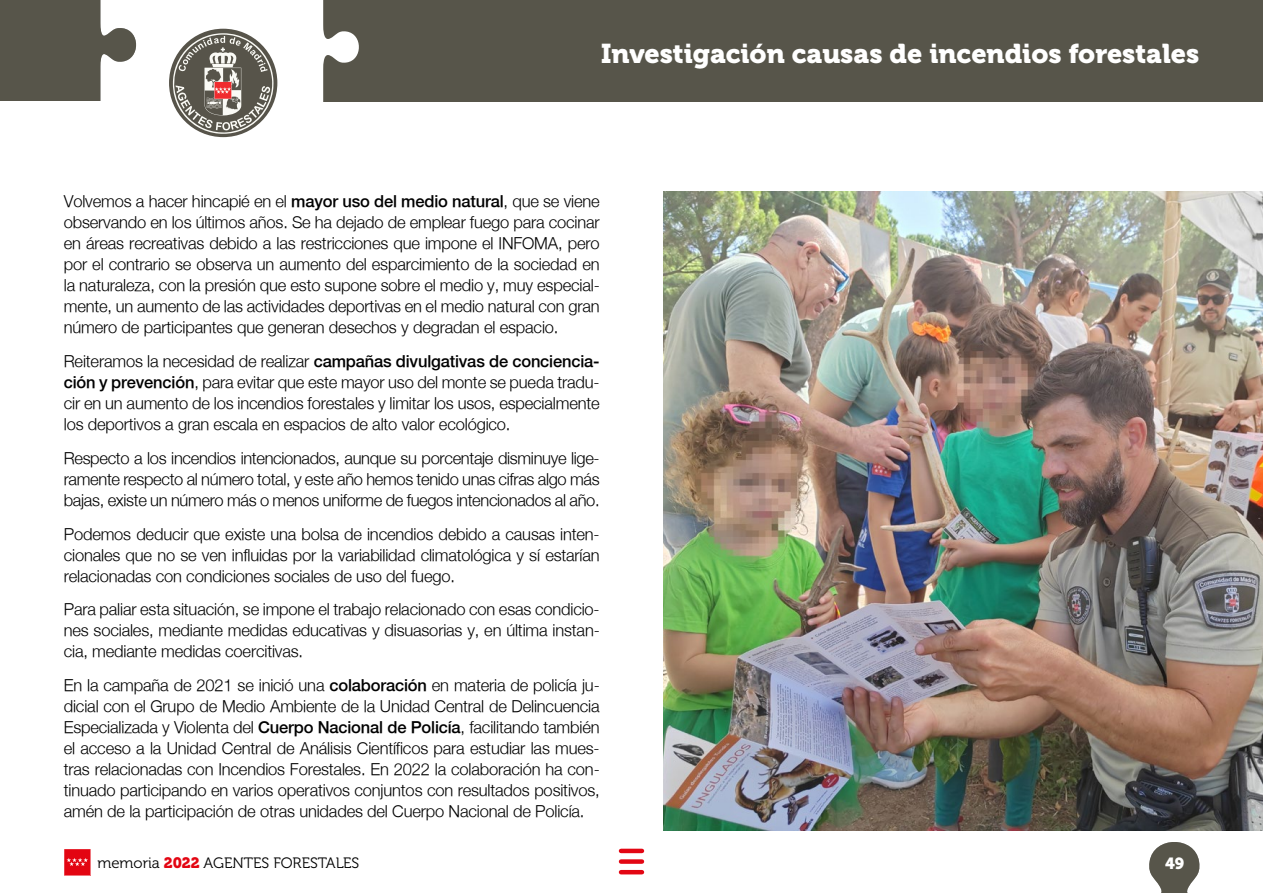
<style>
.page{position:relative;width:1263px;height:893px;background:#fff}
.page>*{position:absolute;margin:0;border:0;box-sizing:border-box;transform-origin:0 0}
.t1{font:33px "Museo 900";color:#fff}
.t2{font:27px "Museo 900";color:#fff}
.t3{font:300 16.5px/21px "Helvetica Neue";letter-spacing:-.01em;color:#000;text-align:justify}
.t4{font:16.05px "Museo 900";color:#fff}
.t5{font:15px "Museo 300";color:#000}
.s1{font-weight:500}
.s2{font-family:"Museo 900";color:#e30613}
</style>
<div class="page">
<svg style="left:0;top:0;width:137px;height:101px"></svg>
<svg style="left:1149px;top:842px;width:51px;height:51px"></svg>
<svg style="left:64px;top:849px;width:27px;height:27px"></svg>
<div style="left:311px;top:0;width:952px;height:101px;background:#57554a"></div>
<hr style="left:621px;top:849px;width:21px;height:4px;background:#e30613">
<div style="left:621px;top:859px;width:21px;height:5px;background:#e30613"></div>
<hr style="left:621px;top:870px;width:21px;height:4px;background:#e30613">
<svg style="left:173px;top:0;width:190px;height:138px"></svg>
<img style="left:663px;top:191px;width:600px;height:639px">
<h1 class="t1" style="left:797px;top:32px;width:404px">Datos, información 2022</h1>
<h2 class="t2" style="left:601px;top:38px;width:600px">Investigación causas de incendios forestales</h2>
<p class="t3" style="left:64px;top:191px;width:537px">Volvemos a hacer hincapié en el <span class="s1">mayor uso del medio natural</span>, que se viene observando en los últimos años. Se ha dejado de emplear fuego para cocinar en áreas recreativas debido a las restricciones que impone el INFOMA, pero por el contrario se observa un aumento del esparcimiento de la sociedad en la naturaleza, con la presión que esto supone sobre el medio y, muy especial&shy;mente, un aumento de las actividades deportivas en el medio natural con gran número de participantes que generan desechos y degradan el espacio.</p>
<p class="t3" style="left:64px;top:350px;width:537px">Reiteramos la necesidad de realizar <span class="s1">campañas divulgativas de conciencia&shy;ción y prevención</span>, para evitar que este mayor uso del monte se pueda tradu&shy;cir en un aumento de los incendios forestales y limitar los usos, especialmente los deportivos a gran escala en espacios de alto valor ecológico.</p>
<p class="t3" style="left:64px;top:447px;width:537px">Respecto a los incendios intencionados, aunque su porcentaje disminuye lige&shy;ramente respecto al número total, y este año hemos tenido unas cifras algo más bajas, existe un número más o menos uniforme de fuegos intencionados al año.</p>
<p class="t3" style="left:64px;top:523px;width:537px">Podemos deducir que existe una bolsa de incendios debido a causas inten&shy;cionales que no se ven influidas por la variabilidad climatológica y sí estarían relacionadas con condiciones sociales de uso del fuego.</p>
<p class="t3" style="left:64px;top:599px;width:537px">Para paliar esta situación, se impone el trabajo relacionado con esas condicio&shy;nes sociales, mediante medidas educativas y disuasorias y, en última instan&shy;cia, mediante medidas coercitivas.</p>
<p class="t3" style="left:64px;top:674px;width:537px">En la campaña de 2021 se inició una <span class="s1">colaboración</span> en materia de policía ju&shy;dicial con el Grupo de Medio Ambiente de la Unidad Central de Delincuencia Especializada y Violenta del <span class="s1">Cuerpo Nacional de Policía</span>, facilitando también el acceso a la Unidad Central de Análisis Científicos para estudiar las mues&shy;tras relacionadas con Incendios Forestales. En 2022 la colaboración ha con&shy;tinuado participando en varios operativos conjuntos con resultados positivos, amén de la participación de otras unidades del Cuerpo Nacional de Policía.</p>
<p class="t5" style="left:97px;top:854px;width:263px">memoria <span class="s2">2022</span> AGENTES FORESTALES</p>
<p class="t4" style="left:1165px;top:854px;width:21px">49</p>
</div>
